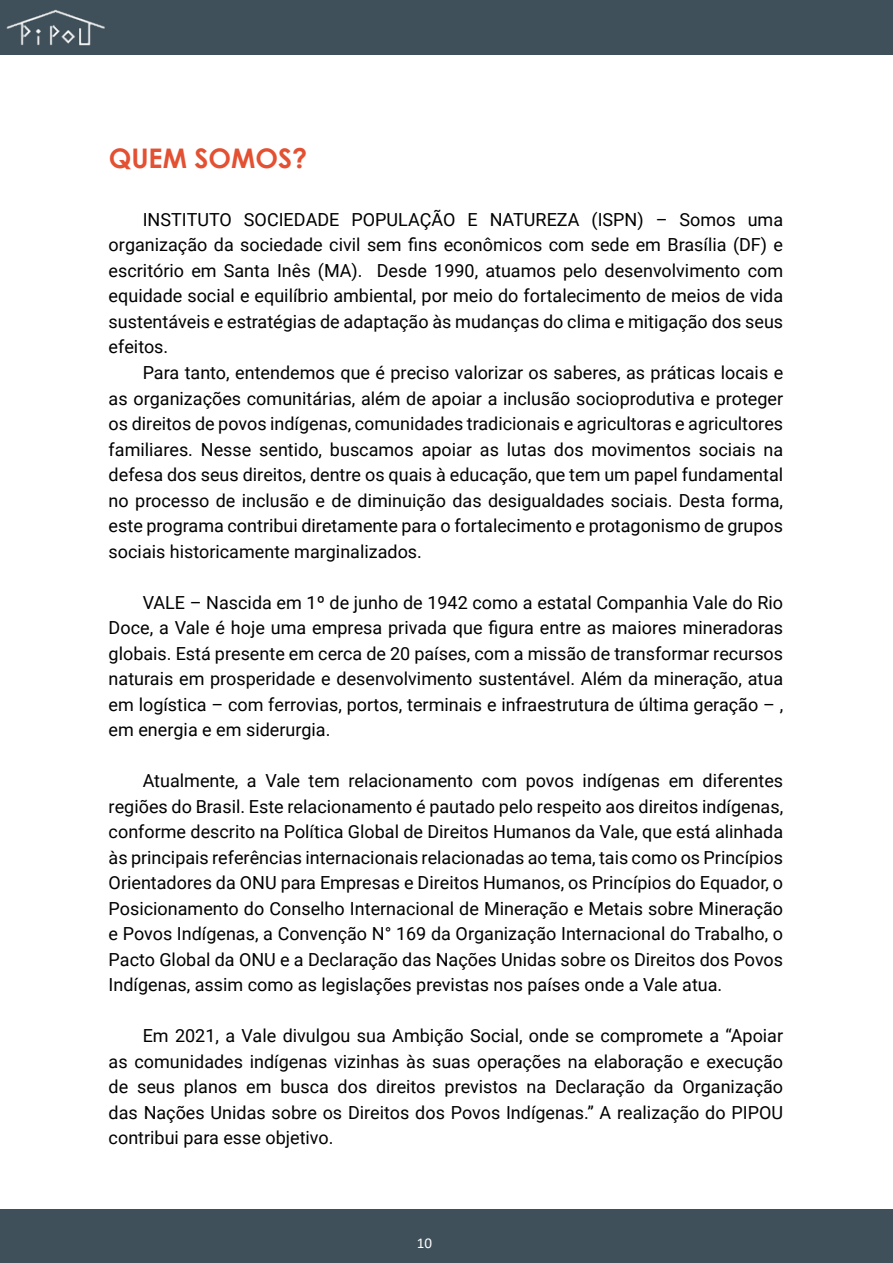
<style>
.page{position:relative;width:893px;height:1263px;background:#fff}
.page>*{position:absolute;margin:0;border:0;box-sizing:border-box;transform-origin:0 0}
.t1{font:700 27px "Century Gothic";color:#e35032}
.t2{font:18px/25.5px "Roboto";color:#000;text-align:justify}
.t3{font:15px "Calibri";color:#fff}
</style>
<div class="page">
<div style="left:0;top:0;width:893px;height:54px;background:#3f505a"></div>
<div style="left:0;top:1209px;width:893px;height:54px;background:#3f505a"></div>
<img style="left:2px;top:9px;width:107px;height:46px">
<h1 class="t1" style="left:109px;top:138px;width:200px">QUEM SOMOS?</h1>
<p class="t2" style="left:109px;top:206px;width:676px;text-indent:34px">INSTITUTO SOCIEDADE POPULAÇÃO E NATUREZA (ISPN) – Somos uma organização da sociedade civil sem fins econômicos com sede em Brasília (DF) e escritório em Santa Inês (MA). Desde 1990, atuamos pelo desenvolvimento com equidade social e equilíbrio ambiental, por meio do fortalecimento de meios de vida sustentáveis e estratégias de adaptação às mudanças do clima e mitigação dos seus efeitos.</p>
<p class="t2" style="left:109px;top:359px;width:676px;text-indent:34px">Para tanto, entendemos que é preciso valorizar os saberes, as práticas locais e as organizações comunitárias, além de apoiar a inclusão socioprodutiva e proteger os direitos de povos indígenas, comunidades tradicionais e agricultoras e agricultores familiares. Nesse sentido, buscamos apoiar as lutas dos movimentos sociais na defesa dos seus direitos, dentre os quais à educação, que tem um papel fundamental no processo de inclusão e de diminuição das desigualdades sociais. Desta forma, este programa contribui diretamente para o fortalecimento e protagonismo de grupos sociais historicamente marginalizados.</p>
<p class="t2" style="left:109px;top:589px;width:676px;text-indent:34px">VALE – Nascida em 1º de junho de 1942 como a estatal Companhia Vale do Rio Doce, a Vale é hoje uma empresa privada que figura entre as maiores mineradoras globais. Está presente em cerca de 20 países, com a missão de transformar recursos naturais em prosperidade e desenvolvimento sustentável. Além da mineração, atua em logística – com ferrovias, portos, terminais e infraestrutura de última geração – , em energia e em siderurgia.</p>
<p class="t2" style="left:109px;top:767px;width:676px;text-indent:34px">Atualmente, a Vale tem relacionamento com povos indígenas em diferentes regiões do Brasil. Este relacionamento é pautado pelo respeito aos direitos indígenas, conforme descrito na Política Global de Direitos Humanos da Vale, que está alinhada às principais referências internacionais relacionadas ao tema, tais como os Princípios Orientadores da ONU para Empresas e Direitos Humanos, os Princípios do Equador, o Posicionamento do Conselho Internacional de Mineração e Metais sobre Mineração e Povos Indígenas, a Convenção N° 169 da Organização Internacional do Trabalho, o Pacto Global da ONU e a Declaração das Nações Unidas sobre os Direitos dos Povos Indígenas, assim como as legislações previstas nos países onde a Vale atua.</p>
<p class="t2" style="left:109px;top:1022px;width:676px;text-indent:34px">Em 2021, a Vale divulgou sua Ambição Social, onde se compromete a “Apoiar as comunidades indígenas vizinhas às suas operações na elaboração e execução de seus planos em busca dos direitos previstos na Declaração da Organização das Nações Unidas sobre os Direitos dos Povos Indígenas.” A realização do PIPOU contribui para esse objetivo.</p>
<p class="t3" style="left:417px;top:1232px;width:17px">10</p>
</div>
